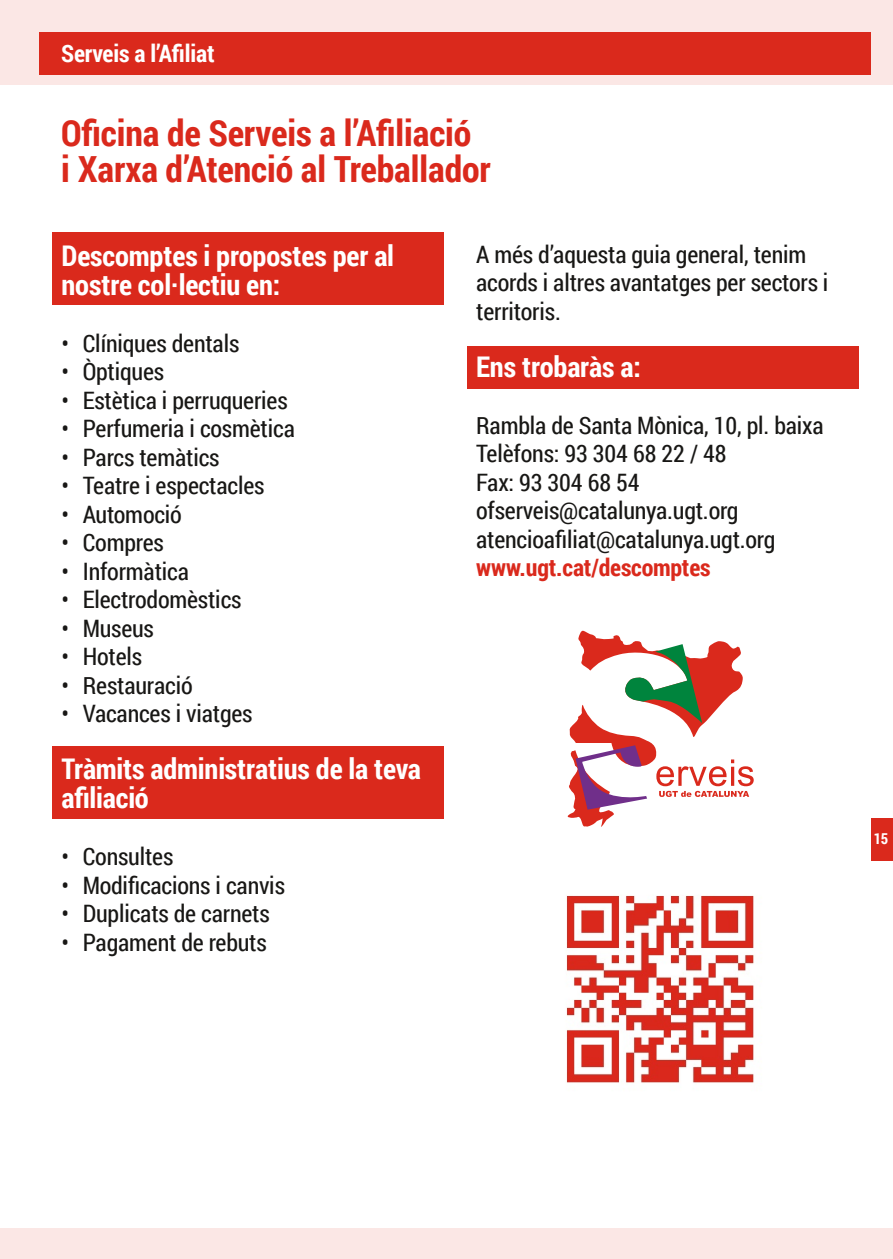
<style>
.page{position:relative;width:893px;height:1259px;background:#fff}
.page>*{position:absolute;margin:0;border:0;box-sizing:border-box;transform-origin:0 0}
.t1{font:700 36px/36px "Roboto Condensed";color:#da291c}
.t2{font:700 28.5px/28.5px "Roboto Condensed";letter-spacing:-.005em;color:#fff}
.t3{font:24px/28.5px "Roboto Condensed";letter-spacing:-.005em;color:#181715}
.t4{font:700 24px "Roboto Condensed";letter-spacing:-.01em;color:#da291c}
.t5{font:700 24px "Roboto Condensed";letter-spacing:-.005em;color:#fff}
.t6{font:700 15px "Roboto Condensed";color:#fff}
</style>
<div class="page">
<div style="left:52px;top:746px;width:391px;height:73px;background:#da291c"></div>
<div style="left:468px;top:346px;width:391px;height:43px;background:#da291c"></div>
<div style="left:52px;top:232px;width:391px;height:72px;background:#da291c"></div>
<div style="left:0;top:0;width:893px;height:85px;background:#fbe7e5"></div>
<div style="left:871px;top:818px;width:22px;height:42px;background:#da291c"></div>
<div style="left:39px;top:32px;width:832px;height:42px;background:#da291c"></div>
<div style="left:0;top:1228px;width:893px;height:31px;background:#fbe7e5"></div>
<img style="left:566px;top:895px;width:188px;height:188px">
<svg style="left:567px;top:630px;width:187px;height:197px"></svg>
<p class="t5" style="left:61px;top:37px;width:155px">Serveis a l’Afiliat</p>
<h1 class="t1" style="left:61px;top:114px;width:431px">Oficina de Serveis a l’Afiliació<br>i Xarxa d’Atenció al Treballador</h1>
<p class="t2" style="left:61px;top:241px;width:334px">Descomptes i propostes per al nostre col·lectiu en:</p>
<p class="t3" style="left:61px;top:328px;width:180px">• Clíniques dentals</p>
<p class="t3" style="left:61px;top:357px;width:104px">• Òptiques</p>
<p class="t3" style="left:61px;top:385px;width:228px">• Estètica i perruqueries</p>
<p class="t3" style="left:61px;top:414px;width:235px">• Perfumeria i cosmètica</p>
<p class="t3" style="left:61px;top:442px;width:160px">• Parcs temàtics</p>
<p class="t3" style="left:61px;top:471px;width:205px">• Teatre i espectacles</p>
<p class="t3" style="left:61px;top:499px;width:122px">• Automoció</p>
<p class="t3" style="left:61px;top:528px;width:104px">• Compres</p>
<p class="t3" style="left:61px;top:556px;width:129px">• Informàtica</p>
<p class="t3" style="left:61px;top:585px;width:182px">• Electrodomèstics</p>
<p class="t3" style="left:61px;top:613px;width:94px">• Museus</p>
<p class="t3" style="left:61px;top:642px;width:82px">• Hotels</p>
<p class="t3" style="left:61px;top:670px;width:133px">• Restauració</p>
<p class="t3" style="left:61px;top:699px;width:193px">• Vacances i viatges</p>
<p class="t2" style="left:61px;top:754px;width:361px">Tràmits administratius de la teva afiliació</p>
<p class="t3" style="left:61px;top:841px;width:114px">• Consultes</p>
<p class="t3" style="left:61px;top:870px;width:225px">• Modificacions i canvis</p>
<p class="t3" style="left:61px;top:898px;width:210px">• Duplicats de carnets</p>
<p class="t3" style="left:61px;top:927px;width:207px">• Pagament de rebuts</p>
<p class="t3" style="left:476px;top:239px;width:354px">A més d’aquesta guia general, tenim acords i altres avantatges per sectors i territoris.</p>
<p class="t2" style="left:476px;top:351px;width:166px">Ens trobaràs a:</p>
<p class="t3" style="left:476px;top:410px;width:349px">Rambla de Santa Mònica, 10, pl. baixa<br>Telèfons: 93 304 68 22 / 48<br>Fax: 93 304 68 54 ofserveis@catalunya.ugt.org atencioafiliat@catalunya.ugt.org</p>
<p class="t4" style="left:476px;top:551px;width:236px">www.ugt.cat/descomptes</p>
<p class="t6" style="left:874px;top:828px;width:16px">15</p>
</div>
